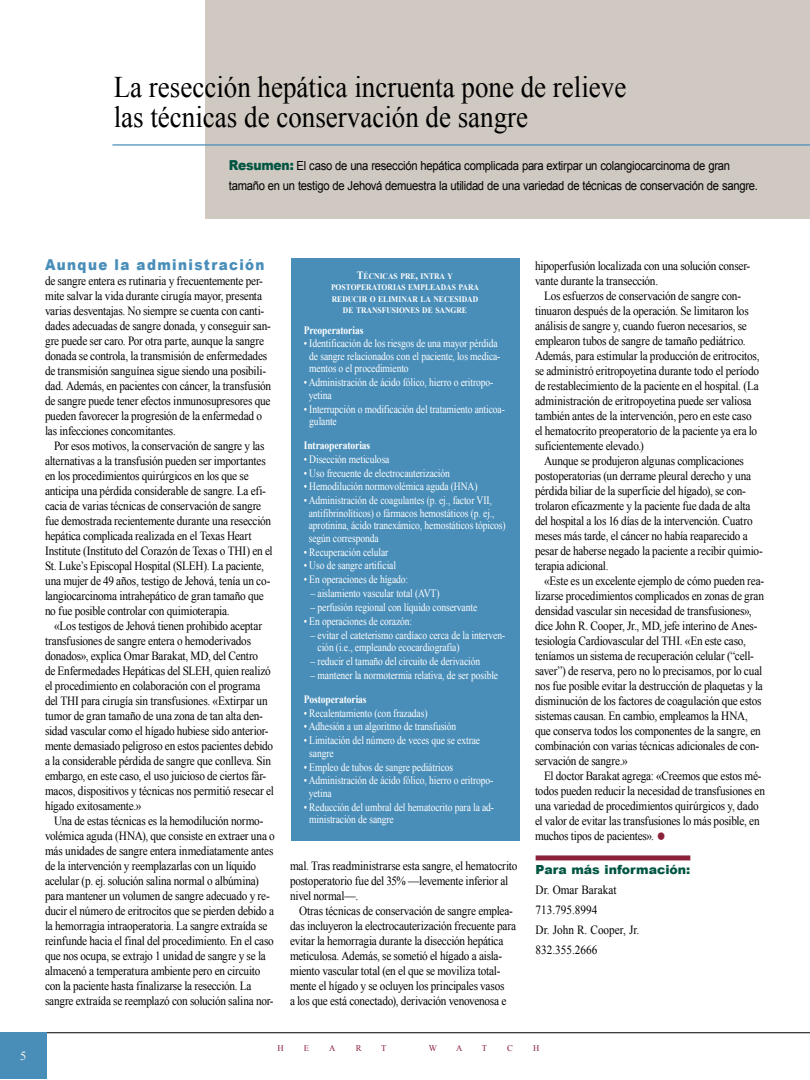
<style>
.page{position:relative;width:810px;height:1080px;background:#fff}
.page>*{position:absolute;margin:0;border:0;box-sizing:border-box;transform-origin:0 0}
.t1{font:30px/30px "Times New Roman";color:#000;scale:.9 1}
.t2{font:30px "Times New Roman";color:#8c223a;scale:.9 1}
.t3{font:900 15px "Arial";letter-spacing:.1em;color:#498eb9;scale:.9 1}
.t4{font:12.5px/15px "Times New Roman";letter-spacing:-.02em;color:#000;scale:.9 1}
.t5{font:12.5px/20px "Arial";letter-spacing:-.025em;color:#000;scale:.9 1}
.t6{font:12.5px/20px "Times New Roman";color:#000;scale:.9 1}
.t7{font:900 12.5px "Arial";color:#005542}
.t8{font:12.5px "Times New Roman";color:#fff5e8}
.t9{font:11.25px/12.5px "Times New Roman";letter-spacing:-.01em;color:#fff;scale:.85 1}
.t10{font:700 11.25px "Times New Roman";letter-spacing:-.01em;color:#fff;scale:.85 1}
.t11{font:8.75px "Times New Roman";color:#8c223a}
.t12{font:700 8.5px/11.2px "Times New Roman";color:#fff;text-align:center;scale:.9 1}
.s1{font-weight:900;font-size:13.75px;color:#005542}
.s2{font-size:11.25px}
</style>
<div class="page">
<div style="left:536px;top:855px;width:154px;height:5px;background:#8c223a"></div>
<div style="left:206px;top:0;width:604px;height:219px;background:#d0c9c1"></div>
<hr style="left:112px;top:144px;width:698px;height:2px;background:#498eb9">
<hr style="left:1px;top:1032px;width:809px;height:1px;background:#000">
<div style="left:0;top:1032px;width:47px;height:47px;background:#498eb9"></div>
<div style="left:291px;top:259px;width:229px;height:582px;background:#498eb9"></div>
<h1 class="t1" style="left:114px;top:72px;width:571px">La resección hepática incruenta pone de relieve las técnicas de conservación de sangre</h1>
<p class="t5" style="left:229px;top:156px;width:589px"><span class="s1">Resumen:</span> El caso de una resección hepática complicada para extirpar un colangiocarcinoma de gran tamaño en un testigo de Jehová demuestra la utilidad de una variedad de técnicas de conservación de sangre.</p>
<p class="t8" style="left:20px;top:1047px;width:8px">5</p>
<p class="t3" style="left:45px;top:254px;width:246px">Aunque la administración</p>
<p class="t4" style="left:45px;top:273px;width:253px">de sangre entera es rutinaria y frecuentemente per&shy;mite salvar la vida durante cirugía mayor, presenta varias desventajas. No siempre se cuenta con canti&shy;dades adecuadas de sangre donada, y conseguir san&shy;gre puede ser caro. Por otra parte, aunque la sangre donada se controla, la transmisión de enfermedades de transmisión sanguínea sigue siendo una posibili&shy;dad. Además, en pacientes con cáncer, la transfusión de sangre puede tener efectos inmunosupresores que pueden favorecer la progresión de la enfermedad o las infecciones concomitantes.</p>
<p class="t4" style="left:45px;top:438px;width:255px;text-indent:9px">Por esos motivos, la conservación de sangre y las alternativas a la transfusión pueden ser importantes en los procedimientos quirúrgicos en los que se anticipa una pérdida considerable de sangre. La efi&shy;cacia de varias técnicas de conservación de sangre fue demostrada recientemente durante una resección hepática complicada realizada en el Texas Heart Institute (Instituto del Corazón de Texas o THI) en el St. Luke’s Episcopal Hospital (SLEH). La paciente, una mujer de 49 años, testigo de Jehová, tenía un co&shy;langiocarcinoma intrahepático de gran tamaño que no fue posible controlar con quimioterapia.</p>
<p class="t4" style="left:45px;top:618px;width:256px;text-indent:9px">«Los testigos de Jehová tienen prohibido aceptar transfusiones de sangre entera o hemoderivados donados», explica Omar Barakat, MD, del Centro<br>de Enfermedades Hepáticas del SLEH, quien realizó el procedimiento en colaboración con el programa del THI para cirugía sin transfusiones. «Extirpar un tumor de gran tamaño de una zona de tan alta den&shy;sidad vascular como el hígado hubiese sido anterior&shy;mente demasiado peligroso en estos pacientes debido a la considerable pérdida de sangre que conlleva. Sin embargo, en este caso, el uso juicioso de ciertos fár&shy;macos, dispositivos y técnicas nos permitió resecar el hígado exitosamente.»</p>
<p class="t4" style="left:45px;top:813px;width:257px;text-indent:9px">Una de estas técnicas es la hemodilución normo&shy;volémica aguda (HNA), que consiste en extraer una o más unidades de sangre entera inmediatamente antes de la intervención y reemplazarlas con un líquido acelular (p. ej. solución salina normal o albúmina) para mantener un volumen de sangre adecuado y re&shy;ducir el número de eritrocitos que se pierden debido a la hemorragia intraoperatoria. La sangre extraída se reinfunde hacia el final del procedimiento. En el caso que nos ocupa, se extrajo 1 unidad de sangre y se la almacenó a temperatura ambiente pero en circuito con la paciente hasta finalizarse la resección. La sangre extraída se reemplazó con solución salina nor-</p>
<p class="t12" style="left:331px;top:271px;width:166px"><span class="s2">T</span>ÉCNICAS PRE<span class="s2">,</span> INTRA Y<br>POSTOPERATORIAS EMPLEADAS PARA<br>REDUCIR O ELIMINAR LA NECESIDAD<br>DE TRANSFUSIONES DE SANGRE</p>
<p class="t10" style="left:304px;top:322px;width:72px">PREOPERATORIAS</p>
<p class="t9" style="left:309px;top:337px;width:226px;text-indent:-6px">• Identificación de los riesgos de una mayor pérdida de sangre relacionados con el paciente, los medica&shy;mentos o el procedimiento</p>
<p class="t9" style="left:309px;top:376px;width:219px;text-indent:-5px">• Administración de ácido fólico, hierro o eritropo&shy;yetina</p>
<p class="t9" style="left:309px;top:402px;width:232px;text-indent:-6px">• Interrupción o modificación del tratamiento anticoa&shy;gulante</p>
<p class="t10" style="left:304px;top:437px;width:80px">INTRAOPERATORIAS</p>
<p class="t9" style="left:304px;top:453px;width:102px">• Disección meticulosa</p>
<p class="t9" style="left:304px;top:466px;width:174px">• Uso frecuente de electrocauterización</p>
<p class="t9" style="left:304px;top:480px;width:206px">• Hemodilución normovolémica aguda (HNA)</p>
<p class="t9" style="left:309px;top:494px;width:233px;text-indent:-5px">• Administración de coagulantes (p. ej., factor VII, antifibrinolíticos) o fármacos hemostáticos (p. ej., aprotinina, ácido tranexámico, hemostáticos tópicos) según corresponda</p>
<p class="t9" style="left:304px;top:545px;width:101px">• Recuperación celular</p>
<p class="t9" style="left:304px;top:559px;width:110px">• Uso de sangre artificial</p>
<p class="t9" style="left:304px;top:573px;width:124px">• En operaciones de hígado:</p>
<p class="t9" style="left:311px;top:587px;width:153px">– aislamiento vascular total (AVT)</p>
<p class="t9" style="left:311px;top:601px;width:198px">– perfusión regional con líquido conservante</p>
<p class="t9" style="left:304px;top:615px;width:129px">• En operaciones de corazón:</p>
<p class="t9" style="left:318px;top:629px;width:222px;text-indent:-7px">– evitar el cateterismo cardíaco cerca de la interven&shy;ción (i.e., empleando ecocardiografía)</p>
<p class="t9" style="left:311px;top:655px;width:201px">– reducir el tamaño del circuito de derivación</p>
<p class="t9" style="left:311px;top:669px;width:222px">– mantener la normotermia relativa, de ser posible</p>
<p class="t10" style="left:304px;top:691px;width:76px">POSTOPERATORIAS</p>
<p class="t9" style="left:304px;top:706px;width:147px">• Recalentamiento (con frazadas)</p>
<p class="t9" style="left:304px;top:720px;width:181px">• Adhesión a un algoritmo de transfusión</p>
<p class="t9" style="left:309px;top:734px;width:203px;text-indent:-6px">• Limitación del número de veces que se extrae sangre</p>
<p class="t9" style="left:304px;top:760px;width:177px">• Empleo de tubos de sangre pediátricos</p>
<p class="t9" style="left:309px;top:774px;width:219px;text-indent:-5px">• Administración de ácido fólico, hierro o eritropo&shy;yetina</p>
<p class="t9" style="left:309px;top:801px;width:219px;text-indent:-6px">• Reducción del umbral del hematocrito para la ad&shy;ministración de sangre</p>
<p class="t4" style="left:290px;top:858px;width:254px">mal. Tras readministrarse esta sangre, el hematocrito postoperatorio fue del 35% —levemente inferior al nivel normal—.</p>
<p class="t4" style="left:290px;top:903px;width:253px;text-indent:9px">Otras técnicas de conservación de sangre emplea&shy;das incluyeron la electrocauterización frecuente para evitar la hemorragia durante la disección hepática meticulosa. Además, se sometió el hígado a aisla&shy;miento vascular total (en el que se moviliza total&shy;mente el hígado y se ocluyen los principales vasos<br>a los que está conectado), derivación venovenosa e</p>
<p class="t4" style="left:535px;top:258px;width:241px">hipoperfusión localizada con una solución conser&shy;vante durante la transección.</p>
<p class="t4" style="left:535px;top:288px;width:251px;text-indent:9px">Los esfuerzos de conservación de sangre con&shy;tinuaron después de la operación. Se limitaron los análisis de sangre y, cuando fueron necesarios, se emplearon tubos de sangre de tamaño pediátrico.<br>Además, para estimular la producción de eritrocitos, se administró eritropoyetina durante todo el período de restablecimiento de la paciente en el hospital. (La administración de eritropoyetina puede ser valiosa también antes de la intervención, pero en este caso el hematocrito preoperatorio de la paciente ya era lo suficientemente elevado.)</p>
<p class="t4" style="left:535px;top:453px;width:255px;text-indent:9px">Aunque se produjeron algunas complicaciones postoperatorias (un derrame pleural derecho y una pérdida biliar de la superficie del hígado), se con&shy;trolaron eficazmente y la paciente fue dada de alta del hospital a los 16 días de la intervención. Cuatro meses más tarde, el cáncer no había reaparecido a pesar de haberse negado la paciente a recibir quimio&shy;terapia adicional.</p>
<p class="t4" style="left:535px;top:573px;width:256px;text-indent:9px">«Este es un excelente ejemplo de cómo pueden rea&shy;lizarse procedimientos complicados en zonas de gran densidad vascular sin necesidad de transfusiones», dice John R. Cooper, Jr., MD, jefe interino de Anes&shy;tesiología Cardiovascular del THI. «En este caso, teníamos un sistema de recuperación celular (“cell&shy;saver”) de reserva, pero no lo precisamos, por lo cual nos fue posible evitar la destrucción de plaquetas y la disminución de los factores de coagulación que estos sistemas causan. En cambio, empleamos la HNA, que conserva todos los componentes de la sangre, en combinación con varias técnicas adicionales de con&shy;servación de sangre.»</p>
<p class="t4" style="left:535px;top:768px;width:257px;text-indent:9px">El doctor Barakat agrega: «Creemos que estos mé&shy;todos pueden reducir la necesidad de transfusiones en una variedad de procedimientos quirúrgicos y, dado el valor de evitar las transfusiones lo más posible, en muchos tipos de pacientes».</p>
<h1 class="t2" style="left:656px;top:816px;width:12px">•</h1>
<p class="t7" style="left:536px;top:860px;width:156px">Para más información:</p>
<p class="t6" style="left:536px;top:879px;width:117px">Dr. Omar Barakat<br>713.795.8994<br>Dr. John R. Cooper, Jr.<br>832.355.2666</p>
<p class="t11" style="left:277px;top:1042px;width:8px">H</p>
<p class="t11" style="left:304px;top:1042px;width:22px">eart</p>
<p class="t11" style="left:429px;top:1042px;width:10px">W</p>
<p class="t11" style="left:456px;top:1042px;width:22px">atch</p>
</div>
